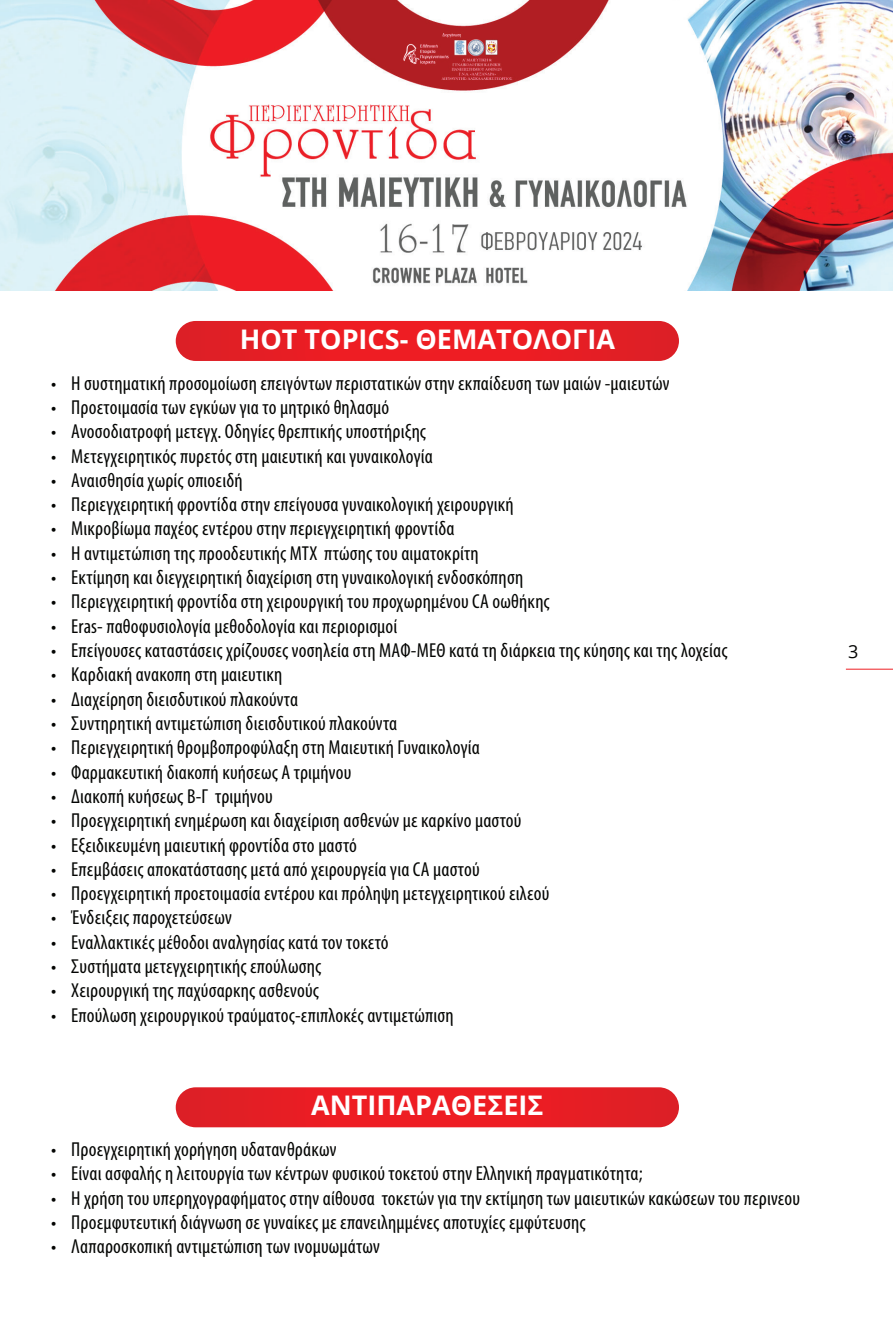
<style>
.page{position:relative;width:893px;height:1340px;background:#fff}
.page>*{position:absolute;margin:0;border:0;box-sizing:border-box;transform-origin:0 0}
.t1{font:700 27px "Open Sans";color:#fff}
.t2{font:condensed 20.25px "Myriad Pro";letter-spacing:.01em;color:#040503}
.t3{font:18px "Open Sans";color:#040503}
</style>
<div class="page">
<img style="left:0;top:0;width:893px;height:290px">
<hr style="left:846px;top:668px;width:47px;height:1px;background:#ee1f23">
<div style="left:176px;top:321px;width:503px;height:40px;background:#e91d24;border-radius:20px"></div>
<div style="left:176px;top:1087px;width:503px;height:40px;background:#e91d24;border-radius:20px"></div>
<h1 class="t1" style="left:240px;top:319px;width:377px">HOT TOPICS- ΘΕΜΑΤΟΛΟΓΙΑ</h1>
<p class="t2" style="left:51px;top:370px;width:620px">• Η συστηματική προσομοίωση επειγόντων περιστατικών στην εκπαίδευση των μαιών -μαιευτών</p>
<p class="t2" style="left:51px;top:395px;width:340px">• Προετοιμασία των εγκύων για το μητρικό θηλασμό</p>
<p class="t2" style="left:51px;top:419px;width:377px">• Ανοσοδιατροφή μετεγχ. Οδηγίες θρεπτικής υποστήριξης</p>
<p class="t2" style="left:51px;top:443px;width:383px">• Μετεγχειρητικός πυρετός στη μαιευτική και γυναικολογία</p>
<p class="t2" style="left:51px;top:468px;width:193px">• Αναισθησία χωρίς οπιοειδή</p>
<p class="t2" style="left:51px;top:492px;width:464px">• Περιεγχειρητική φροντίδα στην επείγουσα γυναικολογική χειρουργική</p>
<p class="t2" style="left:51px;top:516px;width:405px">• Μικροβίωμα παχέος εντέρου στην περιεγχειρητική φροντίδα</p>
<p class="t2" style="left:51px;top:541px;width:429px">• Η αντιμετώπιση της προοδευτικής ΜΤΧ πτώσης του αιματοκρίτη</p>
<p class="t2" style="left:51px;top:565px;width:474px">• Εκτίμηση και διεγχειρητική διαχείριση στη γυναικολογική ενδοσκόπηση</p>
<p class="t2" style="left:51px;top:589px;width:500px">• Περιεγχειρητική φροντίδα στη χειρουργική του προχωρημένου CA οωθήκης</p>
<p class="t2" style="left:51px;top:613px;width:348px">• Eras- παθοφυσιολογία μεθοδολογία και περιορισμοί</p>
<p class="t2" style="left:51px;top:638px;width:678px">• Eπείγουσες καταστάσεις χρίζουσες νοσηλεία στη ΜΑΦ-ΜΕΘ κατά τη διάρκεια της κύησης και της λοχείας</p>
<p class="t2" style="left:51px;top:662px;width:233px">• Καρδιακή ανακοπη στη μαιευτικη</p>
<p class="t2" style="left:51px;top:686px;width:249px">• Διαχείρηση διεισδυτικού πλακούντα</p>
<p class="t2" style="left:51px;top:711px;width:348px">• Συντηρητική αντιμετώπιση διεισδυτικού πλακούντα</p>
<p class="t2" style="left:51px;top:735px;width:430px">• Περιεγχειρητική θρομβοπροφύλαξη στη Μαιευτική Γυναικολογία</p>
<p class="t2" style="left:51px;top:759px;width:302px">• Φαρμακευτική διακοπή κυήσεως Α τριμήνου</p>
<p class="t2" style="left:51px;top:784px;width:223px">• Διακοπή κυήσεως Β-Γ τριμήνου</p>
<p class="t2" style="left:51px;top:808px;width:472px">• Προεγχειρητική ενημέρωση και διαχείριση ασθενών με καρκίνο μαστού</p>
<p class="t2" style="left:51px;top:832px;width:307px">• Εξειδικευμένη μαιευτική φροντίδα στο μαστό</p>
<p class="t2" style="left:51px;top:856px;width:430px">• Επεμβάσεις αποκατάστασης μετά από χειρουργεία για CA μαστού</p>
<p class="t2" style="left:51px;top:881px;width:500px">• Προεγχειρητική προετοιμασία εντέρου και πρόληψη μετεγχειρητικού ειλεού</p>
<p class="t2" style="left:51px;top:905px;width:182px">• Ένδειξεις παροχετεύσεων</p>
<p class="t2" style="left:51px;top:929px;width:339px">• Εναλλακτικές μέθοδοι αναλγησίας κατά τον τοκετό</p>
<p class="t2" style="left:51px;top:954px;width:272px">• Συστήματα μετεγχειρητικής επούλωσης</p>
<p class="t2" style="left:51px;top:978px;width:270px">• Χειρουργική της παχύσαρκης ασθενούς</p>
<p class="t2" style="left:51px;top:1002px;width:404px">• Επούλωση χειρουργικού τραύματος-επιπλοκές αντιμετώπιση</p>
<h1 class="t1" style="left:311px;top:1085px;width:234px">ΑΝΤΙΠΑΡΑΘΕΣΕΙΣ</h1>
<p class="t2" style="left:51px;top:1136px;width:287px">• Προεγχειρητική χορήγηση υδατανθράκων</p>
<p class="t2" style="left:51px;top:1161px;width:593px">• Είναι ασφαλής η λειτουργία των κέντρων φυσικού τοκετού στην Ελληνική πραγματικότητα;</p>
<p class="t2" style="left:51px;top:1185px;width:750px">• Η χρήση του υπερηχογραφήματος στην αίθουσα τοκετών για την εκτίμηση των μαιευτικών κακώσεων του περινεου</p>
<p class="t2" style="left:51px;top:1209px;width:536px">• Προεμφυτευτική διάγνωση σε γυναίκες με επανειλημμένες αποτυχίες εμφύτευσης</p>
<p class="t2" style="left:51px;top:1234px;width:330px">• Λαπαροσκοπική αντιμετώπιση των ινομυωμάτων</p>
<p class="t3" style="left:848px;top:639px;width:12px">3</p>
</div>
